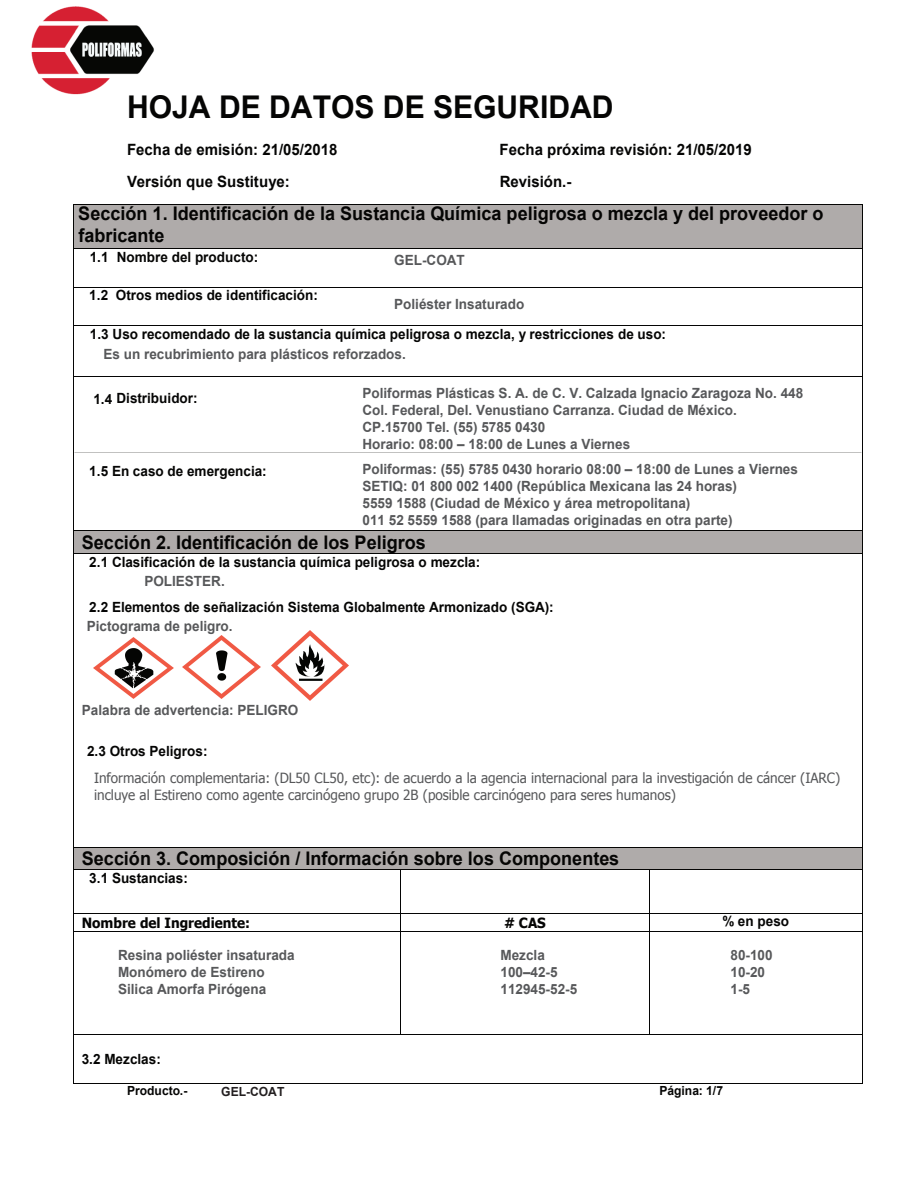
<style>
.page{position:relative;width:918px;height:1188px;background:#fff}
.page>*{position:absolute;margin:0;border:0;box-sizing:border-box;transform-origin:0 0}
.t1{font:700 31.35px "Arial";color:#050504;scale:.96 1}
.t2{font:700 18.75px/22.5px "Arial";color:#050504;scale:.96 1}
.t3{font:700 15.6px "Arial";color:#050504;scale:.96 1}
.t4{font:700 14.1px/17px "Arial";color:#57585a;scale:.96 1}
.t5{font:700 14.1px "Arial";color:#050504;scale:.96 1}
.t6{font:14.1px/17px "Tahoma";color:#57585a;scale:.96 1}
.t7{font:700 14.1px "Tahoma";color:#050504;scale:.96 1}
.t8{font:700 12.6px "Arial";color:#050504;scale:.96 1}
.t9{font:700 12.6px "Arial";color:#231f20;scale:.96 1}
</style>
<div class="page">
<img style="left:31px;top:6px;width:123px;height:88px">
<div style="left:74px;top:205px;width:788px;height:43px;background:#afabaa"></div>
<hr style="left:74px;top:204px;width:788px;height:1px;background:#050504">
<hr style="left:73px;top:205px;width:1px;height:43px;background:#050504">
<hr style="left:862px;top:205px;width:1px;height:43px;background:#050504">
<hr style="left:74px;top:248px;width:788px;height:1px;background:#050504">
<hr style="left:73px;top:249px;width:1px;height:38px;background:#050504">
<hr style="left:862px;top:249px;width:1px;height:38px;background:#050504">
<hr style="left:74px;top:287px;width:788px;height:1px;background:#050504">
<hr style="left:73px;top:287px;width:1px;height:38px;background:#050504">
<hr style="left:862px;top:287px;width:1px;height:38px;background:#050504">
<hr style="left:74px;top:325px;width:788px;height:1px;background:#050504">
<hr style="left:73px;top:326px;width:1px;height:50px;background:#050504">
<hr style="left:862px;top:326px;width:1px;height:50px;background:#050504">
<hr style="left:74px;top:376px;width:788px;height:1px;background:#050504">
<hr style="left:73px;top:377px;width:1px;height:85px;background:#050504">
<hr style="left:862px;top:377px;width:1px;height:85px;background:#050504">
<hr style="left:73px;top:463px;width:1px;height:68px;background:#050504">
<hr style="left:862px;top:463px;width:1px;height:68px;background:#050504">
<div style="left:82px;top:531px;width:772px;height:22px;background:#afabaa"></div>
<hr style="left:74px;top:531px;width:788px;height:1px;background:#050504">
<svg style="left:73px;top:531px;width:1px;height:23px"></svg>
<hr style="left:74px;top:553px;width:788px;height:1px;background:#050504">
<svg style="left:862px;top:531px;width:1px;height:23px"></svg>
<hr style="left:73px;top:554px;width:1px;height:293px;background:#050504">
<hr style="left:862px;top:554px;width:1px;height:293px;background:#050504">
<div style="left:82px;top:847px;width:772px;height:22px;background:#afabaa"></div>
<hr style="left:74px;top:847px;width:788px;height:1px;background:#050504">
<svg style="left:73px;top:847px;width:1px;height:23px"></svg>
<hr style="left:74px;top:869px;width:326px;height:1px;background:#050504">
<hr style="left:401px;top:869px;width:248px;height:1px;background:#050504">
<hr style="left:650px;top:869px;width:212px;height:1px;background:#050504">
<svg style="left:862px;top:847px;width:1px;height:23px"></svg>
<hr style="left:73px;top:870px;width:1px;height:43px;background:#050504">
<hr style="left:400px;top:870px;width:1px;height:43px;background:#050504">
<hr style="left:649px;top:870px;width:1px;height:43px;background:#050504">
<hr style="left:862px;top:870px;width:1px;height:43px;background:#050504">
<hr style="left:74px;top:913px;width:326px;height:1px;background:#050504">
<hr style="left:401px;top:913px;width:248px;height:1px;background:#050504">
<hr style="left:650px;top:913px;width:212px;height:1px;background:#050504">
<svg style="left:73px;top:913px;width:1px;height:19px"></svg>
<hr style="left:74px;top:931px;width:326px;height:1px;background:#050504">
<svg style="left:400px;top:913px;width:1px;height:19px"></svg>
<hr style="left:401px;top:931px;width:248px;height:1px;background:#050504">
<svg style="left:649px;top:913px;width:1px;height:19px"></svg>
<hr style="left:650px;top:931px;width:212px;height:1px;background:#050504">
<svg style="left:862px;top:913px;width:1px;height:19px"></svg>
<hr style="left:73px;top:932px;width:1px;height:102px;background:#050504">
<hr style="left:400px;top:932px;width:1px;height:102px;background:#050504">
<hr style="left:649px;top:932px;width:1px;height:102px;background:#050504">
<hr style="left:862px;top:932px;width:1px;height:102px;background:#050504">
<hr style="left:74px;top:1034px;width:326px;height:1px;background:#050504">
<hr style="left:401px;top:1034px;width:248px;height:1px;background:#050504">
<hr style="left:650px;top:1034px;width:212px;height:1px;background:#050504">
<hr style="left:73px;top:1035px;width:1px;height:48px;background:#050504">
<hr style="left:74px;top:1083px;width:788px;height:1px;background:#050504">
<hr style="left:862px;top:1035px;width:1px;height:48px;background:#050504">
<img style="left:93px;top:637px;width:81px;height:62px">
<img style="left:182px;top:636px;width:79px;height:63px">
<img style="left:271px;top:631px;width:77px;height:69px">
<h1 class="t1" style="left:127px;top:86px;width:508px">HOJA DE DATOS DE SEGURIDAD</h1>
<p class="t3" style="left:127px;top:139px;width:221px">Fecha de emisión: 21/05/2018</p>
<p class="t3" style="left:500px;top:139px;width:264px">Fecha próxima revisión: 21/05/2019</p>
<p class="t3" style="left:127px;top:171px;width:171px">Versión que Sustituye:</p>
<p class="t3" style="left:500px;top:171px;width:76px">Revisión.-</p>
<h2 class="t2" style="left:78px;top:203px;width:778px">Sección 1. Identificación de la Sustancia Química peligrosa o mezcla y del proveedor o fabricante</h2>
<p class="t5" style="left:90px;top:247px;width:177px">1.1 Nombre del producto:</p>
<p class="t5" style="left:89px;top:286px;width:240px">1.2 Otros medios de identificación:</p>
<p class="t5" style="left:90px;top:324px;width:602px">1.3 Uso recomendado de la sustancia química peligrosa o mezcla, y restricciones de uso:</p>
<p class="t4" style="left:394px;top:252px;width:75px">GEL-COAT</p>
<p class="t4" style="left:394px;top:296px;width:137px">Poliéster Insaturado</p>
<p class="t4" style="left:103px;top:346px;width:316px">Es un recubrimiento para plásticos reforzados.</p>
<p class="t5" style="left:93px;top:389px;width:110px">1.4 Distribuidor:</p>
<p class="t5" style="left:89px;top:462px;width:186px">1.5 En caso de emergencia:</p>
<p class="t4" style="left:362px;top:385px;width:461px">Poliformas Plásticas S. A. de C. V. Calzada Ignacio Zaragoza No. 448<br>Col. Federal, Del. Venustiano Carranza. Ciudad de México.<br>CP.15700 Tel. (55) 5785 0430<br>Horario: 08:00 – 18:00 de Lunes a Viernes</p>
<p class="t4" style="left:362px;top:461px;width:455px">Poliformas: (55) 5785 0430 horario 08:00 – 18:00 de Lunes a Viernes SETIQ: 01 800 002 1400 (República Mexicana las 24 horas)<br>5559 1588 (Ciudad de México y área metropolitana)<br>011 52 5559 1588 (para llamadas originadas en otra parte)</p>
<h2 class="t2" style="left:82px;top:531px;width:360px">Sección 2. Identificación de los Peligros</h2>
<p class="t5" style="left:89px;top:552px;width:409px">2.1 Clasificación de la sustancia química peligrosa o mezcla:</p>
<p class="t5" style="left:89px;top:598px;width:485px">2.2 Elementos de señalización Sistema Globalmente Armonizado (SGA):</p>
<p class="t4" style="left:87px;top:618px;width:153px">Pictograma de peligro.</p>
<p class="t4" style="left:144px;top:573px;width:85px">POLIESTER.</p>
<p class="t4" style="left:82px;top:702px;width:227px">Palabra de advertencia: PELIGRO</p>
<p class="t5" style="left:87px;top:741px;width:127px">2.3 Otros Peligros:</p>
<p class="t6" style="left:94px;top:769px;width:779px">Información complementaria: (DL50 CL50, etc): de acuerdo a la agencia internacional para la investigación de cáncer (IARC) incluye al Estireno como agente carcinógeno grupo 2B (posible carcinógeno para seres humanos)</p>
<h2 class="t2" style="left:82px;top:847px;width:561px">Sección 3. Composición / Información sobre los Componentes</h2>
<p class="t5" style="left:89px;top:868px;width:104px">3.1 Sustancias:</p>
<p class="t7" style="left:82px;top:913px;width:177px">Nombre del Ingrediente:</p>
<p class="t7" style="left:504px;top:913px;width:45px"># CAS</p>
<p class="t5" style="left:722px;top:912px;width:71px">% en peso</p>
<p class="t4" style="left:118px;top:947px;width:186px">Resina poliéster insaturada<br>Monómero de Estireno<br>Silica Amorfa Pirógena</p>
<p class="t4" style="left:501px;top:947px;width:81px">Mezcla<br>100–42-5<br>112945-52-5</p>
<p class="t4" style="left:731px;top:947px;width:45px">80-100<br>10-20<br>1-5</p>
<p class="t5" style="left:82px;top:1050px;width:84px">3.2 Mezclas:</p>
<p class="t8" style="left:127px;top:1083px;width:64px">Producto.-</p>
<p class="t9" style="left:221px;top:1084px;width:67px">GEL-COAT</p>
<p class="t8" style="left:659px;top:1083px;width:68px">Página: 1/7</p>
</div>
